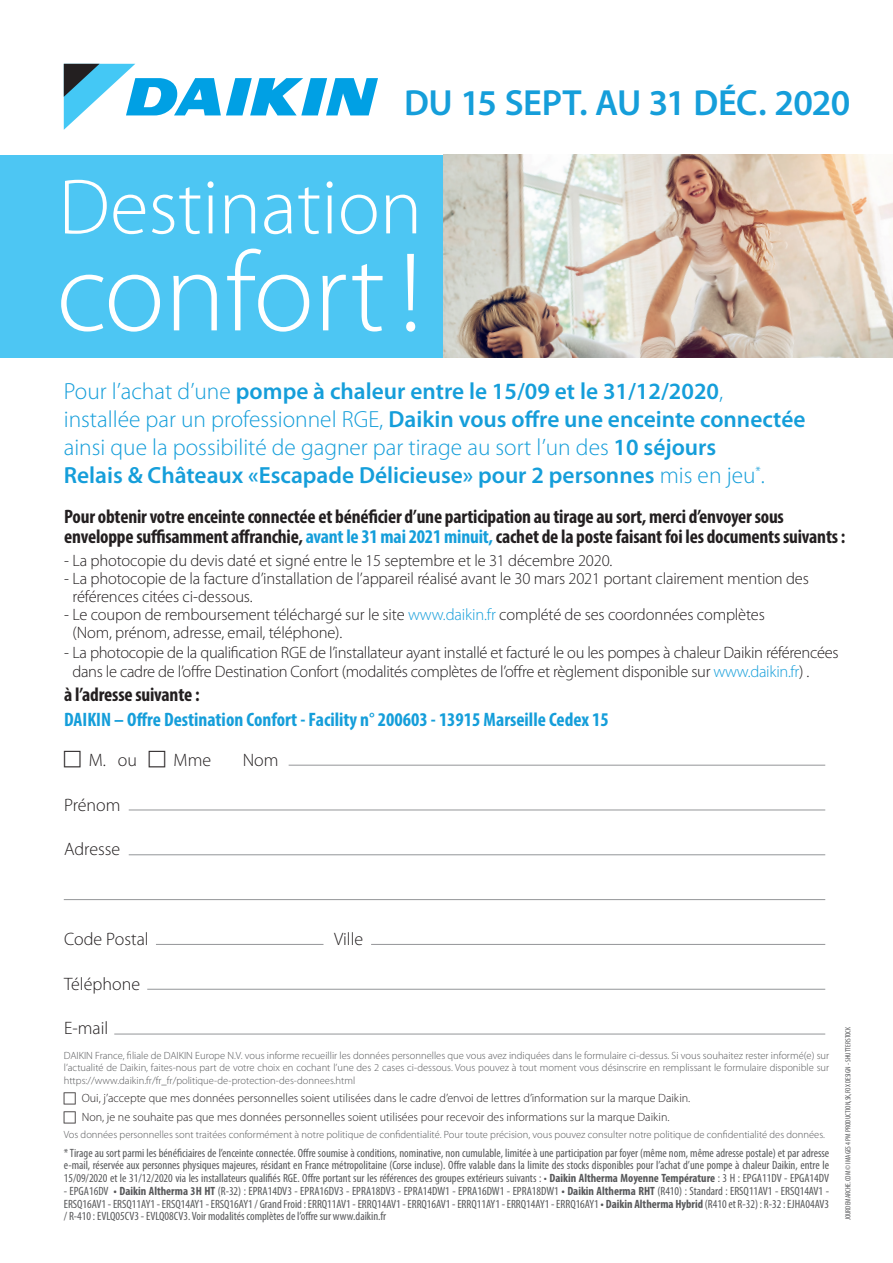
<style>
.page{position:relative;width:893px;height:1263px;background:#fff}
.page>*{position:absolute;margin:0;border:0;box-sizing:border-box;transform-origin:0 0}
.t1{font:300 113.55px "Myriad Pro";color:#fff}
.t2{font:300 78.9px "Myriad Pro";color:#fff}
.t3{font:600 36.45px "Myriad Pro";letter-spacing:-.015em;color:#159eda}
.t4{font:600 23.4px/28px "Myriad Pro";color:#159eda}
.t5{font:700 condensed 19.5px/20.4px "Myriad Pro";letter-spacing:-.01em;color:#231f20}
.t6{font:700 condensed 19.5px "Myriad Pro";color:#159eda}
.t7{font:300 18px "Myriad Pro";color:#231f20}
.t8{font:300 16.5px/18px "Myriad Pro";letter-spacing:-.01em;color:#231f20}
.t9{font:condensed 12px/12.8px "Myriad Pro";color:#57585a;text-align:justify}
.t10{font:300 12px/18.6px "Myriad Pro";color:#231f20}
.t11{font:300 10.5px/12.6px "Myriad Pro";color:#57585a;text-align:justify}
.t12{font:condensed 7.5px "Myriad Pro";color:#57585a}
.s1{font-weight:300}
.s2{color:#159eda}
.s3{font-weight:700}
</style>
<div class="page">
<svg style="left:64px;top:64px;width:314px;height:66px"></svg>
<div style="left:0;top:155px;width:445px;height:202px;background:#4dc6f3"></div>
<img style="left:444px;top:155px;width:449px;height:202px">
<hr style="left:289px;top:765px;width:536px;height:1px;background:#939598">
<hr style="left:114px;top:1034px;width:711px;height:1px;background:#939598">
<hr style="left:129px;top:810px;width:696px;height:1px;background:#939598">
<hr style="left:129px;top:854px;width:696px;height:1px;background:#939598">
<hr style="left:64px;top:899px;width:761px;height:1px;background:#939598">
<hr style="left:147px;top:989px;width:678px;height:1px;background:#939598">
<hr style="left:371px;top:944px;width:454px;height:1px;background:#939598">
<hr style="left:156px;top:944px;width:167px;height:1px;background:#939598">
<h3 class="t3" style="left:404px;top:83px;width:448px">DU 15 SEPT. AU 31 DÉC. 2020</h3>
<h2 class="t2" style="left:59px;top:164px;width:365px">Destination</h2>
<h1 class="t1" style="left:56px;top:230px;width:367px">confort !</h1>
<p class="t4" style="left:64px;top:378px;width:743px"><span class="s1">Pour l’achat d’une</span> pompe à chaleur entre le 15/09 et le 31/12/2020<span class="s1">, installée par un professionnel RGE,</span> Daikin vous offre une enceinte connectée <span class="s1">ainsi que la possibilité de gagner par tirage au sort l’un des</span> 10 séjours<br>Relais &amp; Châteaux «Escapade Délicieuse» pour 2 personnes <span class="s1">mis en jeu</span><sup>*</sup><span class="s1">.</span></p>
<h3 class="t5" style="left:64px;top:505px;width:783px">Pour obtenir votre enceinte connectée et bénéficier d’une participation au tirage au sort, merci d’envoyer sous enveloppe suffisamment affranchie, <span class="s2">avant le 31 mai 2021 minuit,</span> cachet de la poste faisant foi les documents suivants :</h3>
<h3 class="t8" style="left:64px;top:552px;width:550px">- La photocopie du devis daté et signé entre le 15 septembre et le 31 décembre 2020.</h3>
<h3 class="t8" style="left:73px;top:570px;width:738px;text-indent:-8px">- La photocopie de la facture d’installation de l’appareil réalisé avant le 30 mars 2021 portant clairement mention des références citées ci-dessous.</h3>
<h3 class="t8" style="left:73px;top:606px;width:694px;text-indent:-8px">- Le coupon de remboursement téléchargé sur le site <span class="s2">www.daikin.fr</span> complété de ses coordonnées complètes (Nom, prénom, adresse, email, téléphone).</h3>
<p class="t8" style="left:73px;top:642px;width:768px;line-height:19.8px;text-indent:-8px">- La photocopie de la qualification RGE de l’installateur ayant installé et facturé le ou les pompes à chaleur Daikin référencées dans le cadre de l’offre Destination Confort (modalités complètes de l’offre et règlement disponible sur <span class="s2">www.daikin.fr</span>) .</p>
<h3 class="t5" style="left:64px;top:684px;width:137px">à l’adresse suivante :</h3>
<h3 class="t6" style="left:64px;top:707px;width:546px">DAIKIN – Offre Destination Confort - Facility n° 200603 - 13915 Marseille Cedex 15</h3>
<h3 class="t7" style="left:89px;top:750px;width:50px">M. ou</h3>
<h3 class="t7" style="left:173px;top:750px;width:39px">Mme</h3>
<h3 class="t7" style="left:243px;top:750px;width:37px">Nom</h3>
<h3 class="t7" style="left:64px;top:795px;width:58px">Prénom</h3>
<h3 class="t7" style="left:64px;top:839px;width:58px">Adresse</h3>
<h3 class="t7" style="left:64px;top:929px;width:86px">Code Postal</h3>
<h3 class="t7" style="left:334px;top:929px;width:31px">Ville</h3>
<h3 class="t7" style="left:64px;top:974px;width:77px">Téléphone</h3>
<h3 class="t7" style="left:64px;top:1018px;width:46px">E-mail</h3>
<p class="t11" style="left:64px;top:1049px;width:767px">DAIKIN France, filiale de DAIKIN Europe N.V. vous informe recueillir les données personnelles que vous avez indiquées dans le formulaire ci-dessus. Si vous souhaitez rester informé(e) sur l’actualité de Daikin, faites-nous part de votre choix en cochant l’une des 2 cases ci-dessous. Vous pouvez à tout moment vous désinscrire en remplissant le formulaire disponible sur https://www.daikin.fr/fr_fr/politique-de-protection-des-donnees.html</p>
<p class="t10" style="left:82px;top:1089px;width:610px">Oui, j’accepte que mes données personnelles soient utilisées dans le cadre d’envoi de lettres d’information sur la marque Daikin.<br>Non, je ne souhaite pas que mes données personnelles soient utilisées pour recevoir des informations sur la marque Daikin.</p>
<p class="t11" style="left:64px;top:1128px;width:763px">Vos données personnelles sont traitées conformément à notre politique de confidentialité. Pour toute précision, vous pouvez consulter notre politique de confidentialité des données.</p>
<p class="t9" style="left:64px;top:1146px;width:767px">* Tirage au sort parmi les bénéficiaires de l’enceinte connectée. Offre soumise à conditions, nominative, non cumulable, limitée à une participation par foyer (même nom, même adresse postale) et par adresse e-mail, réservée aux personnes physiques majeures, résidant en France métropolitaine (Corse incluse). Offre valable dans la limite des stocks disponibles pour l’achat d’une pompe à chaleur Daikin, entre le 15/09/2020 et le 31/12/2020 via les installateurs qualifiés RGE. Offre portant sur les références des groupes extérieurs suivants : • <span class="s3">Daikin Altherma Moyenne Température</span> : 3 H : EPGA11DV - EPGA14DV</p>
<p class="t9" style="left:64px;top:1184px;width:767px">- EPGA16DV <span class="s3">• Daikin Altherma 3H HT</span> (R-32) : EPRA14DV3 - EPRA16DV3 - EPRA18DV3 - EPRA14DW1 - EPRA16DW1 - EPRA18DW1 <span class="s3">• Daikin Altherma RHT</span> (R410) : Standard : ERSQ11AV1 - ERSQ14AV1 - ERSQ16AV1 - ERSQ11AY1 - ERSQ14AY1 - ERSQ16AY1 / Grand Froid : ERRQ11AV1 - ERRQ14AV1 - ERRQ16AV1 - ERRQ11AY1 - ERRQ14AY1 - ERRQ16AY1 <span class="s3">• Daikin Altherma Hybrid</span> (R410 et R-32) : R-32 : EJHA04AV3 / R-410 : EVLQ05CV3 - EVLQ08CV3. Voir modalités complètes de l’offre sur www.daikin.fr</p>
<p class="t12" style="left:843px;top:1220px;width:195px;rotate:-90deg">JOURDEMARCHE.COM © IMAGES 4 PM PRODUCTION,SK,FOX DESIGN - SHUTTERSTOCK</p>
</div>
